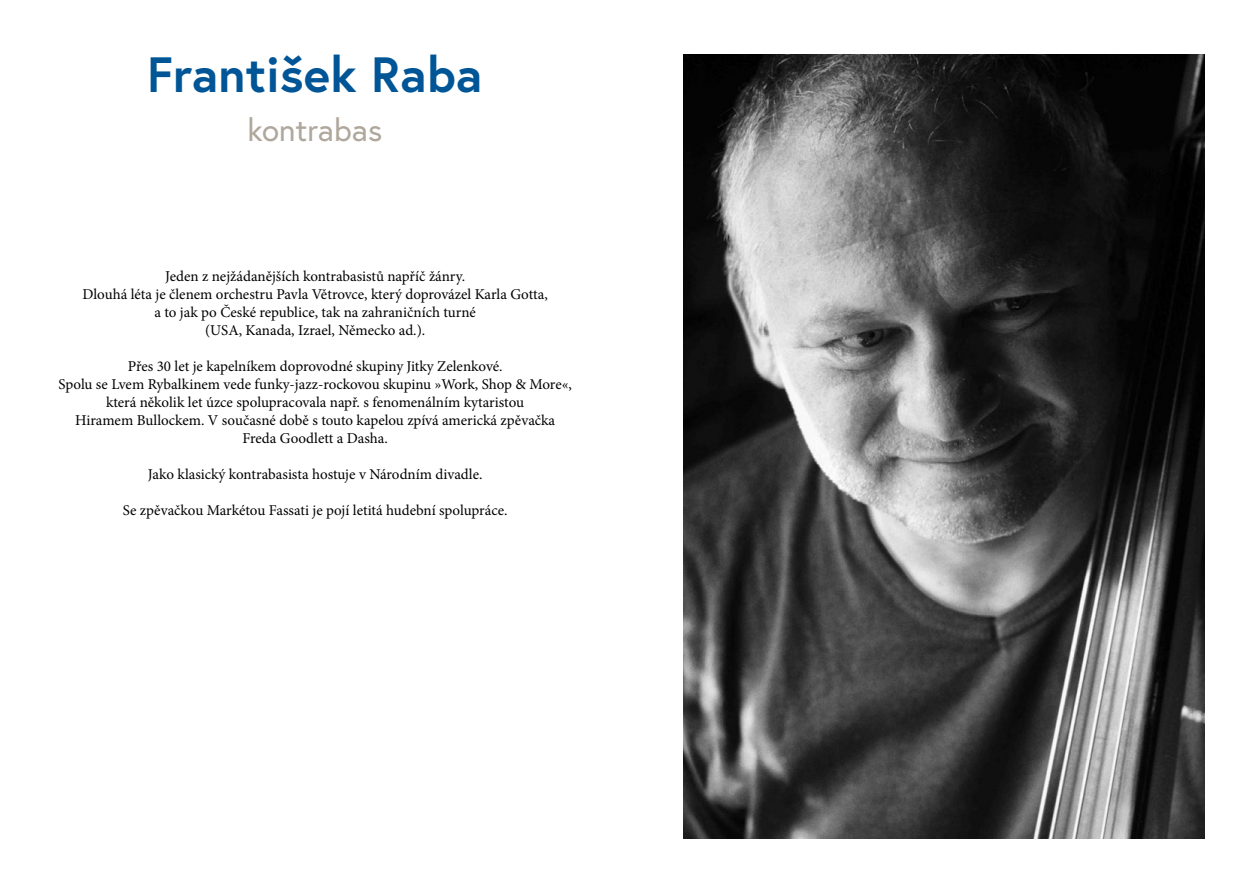
<style>
.page{position:relative;width:1259px;height:893px;background:#fff}
.page>*{position:absolute;margin:0;border:0;box-sizing:border-box;transform-origin:0 0}
.t1{font:700 49.5px "Europa";color:#005597}
.t2{font:31.5px "Europa";color:#afa79c}
.t3{font:15px/18px "Minion Pro";color:#000;text-align:center}
</style>
<div class="page">
<img style="left:683px;top:54px;width:522px;height:785px">
<h1 class="t1" style="left:147px;top:41px;width:336px">František Raba</h1>
<h2 class="t2" style="left:247px;top:110px;width:137px">kontrabas</h2>
<p class="t3" style="left:82px;top:267px;width:467px">Jeden z nejžádanějších kontrabasistů napříč žánry.<br>Dlouhá léta je členem orchestru Pavla Větrovce, který doprovázel Karla Gotta, a to jak po České republice, tak na zahraničních turné<br>(USA, Kanada, Izrael, Německo ad.).</p>
<p class="t3" style="left:59px;top:357px;width:515px">Přes 30 let je kapelníkem doprovodné skupiny Jitky Zelenkové.<br>Spolu se Lvem Rybalkinem vede funky-jazz-rockovou skupinu »Work, Shop &amp; More«, která několik let úzce spolupracovala např. s fenomenálním kytaristou<br>Hiramem Bullockem. V současné době s touto kapelou zpívá americká zpěvačka Freda Goodlett a Dasha.</p>
<p class="t3" style="left:148px;top:465px;width:336px">Jako klasický kontrabasista hostuje v Národním divadle.</p>
<p class="t3" style="left:123px;top:501px;width:386px">Se zpěvačkou Markétou Fassati je pojí letitá hudební spolupráce.</p>
</div>
